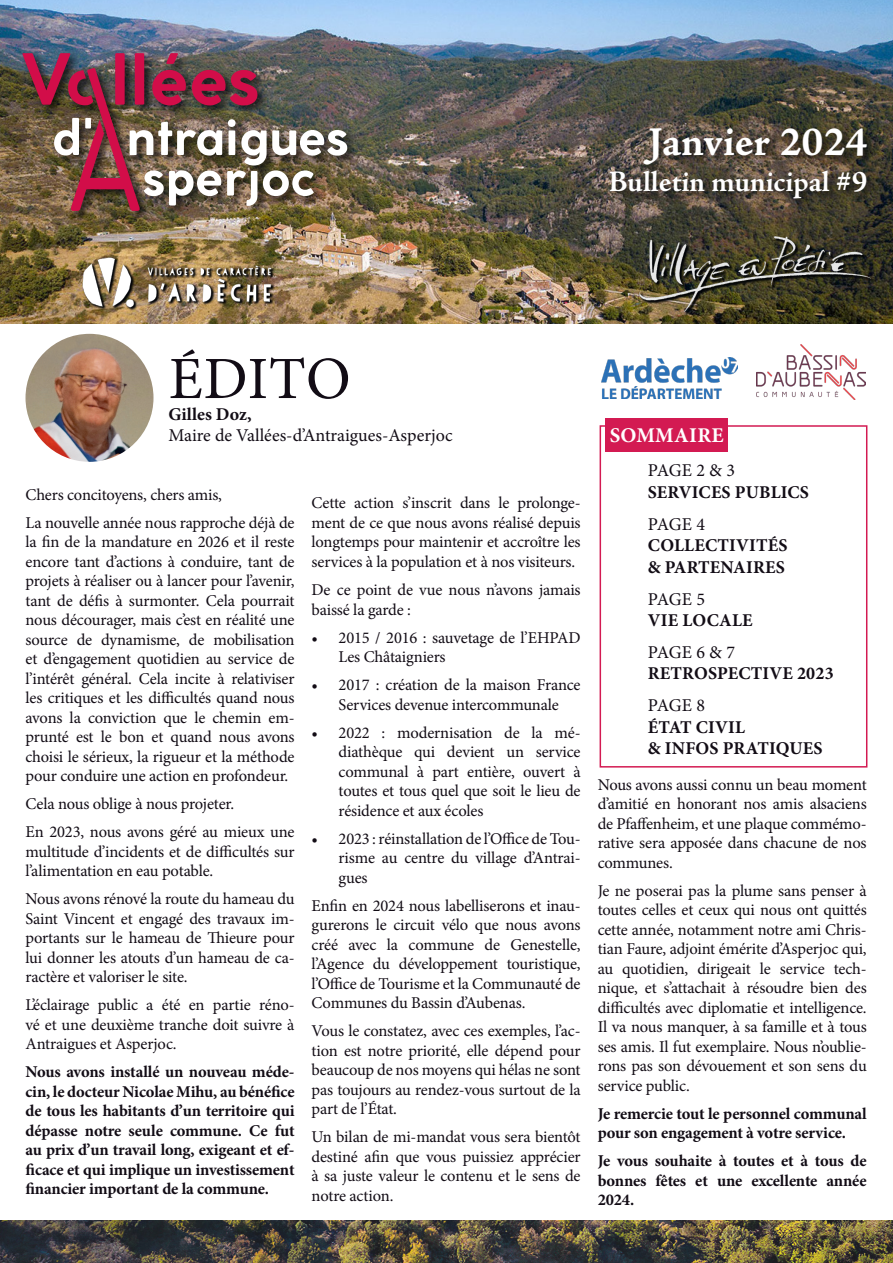
<style>
.page{position:relative;width:893px;height:1263px;background:#fff}
.page>*{position:absolute;margin:0;border:0;box-sizing:border-box;transform-origin:0 0}
.t1{font:60px "Minion Pro";letter-spacing:.005em;color:#120c15}
.t2{font:40.5px "Adobe Jenson Pro Bold Capt";letter-spacing:-.005em;color:#fff}
.t3{font:700 30px "Adobe Jenson Pro";letter-spacing:-.005em;color:#fff}
.Titre{font:700 21px "Minion Pro";letter-spacing:.01em;color:#fff}
.t4{font:700 18px/21.6px "Minion Pro";letter-spacing:.01em;color:#120c15}
.t5{font:18px "Minion Pro";color:#120c15}
.t6{font:16.5px/19.5px "Minion Pro";letter-spacing:-.01em;color:#120c15;text-align:justify}
.t7{font:700 16.5px/19.5px "Minion Pro";letter-spacing:-.01em;color:#120c15;text-align:justify}
</style>
<div class="page">
<img style="left:0;top:0;width:893px;height:323px">
<div style="left:21px;top:51px;width:339px;height:172px;background:#000206;opacity:.75"></div>
<img style="left:22px;top:53px;width:325px;height:158px">
<div style="left:608px;top:125px;width:270px;height:85px;background:#000206;opacity:.75"></div>
<img style="left:0;top:1220px;width:893px;height:43px">
<img style="left:26px;top:334px;width:127px;height:128px;border-radius:64px">
<div style="left:605px;top:418px;width:123px;height:34px;background:#d31a52"></div>
<div style="left:600px;top:425px;width:267px;height:342px;border:2px solid #d31a52"></div>
<svg style="left:82px;top:308px;width:193px;height:3px"></svg>
<img style="left:80px;top:249px;width:210px;height:59px">
<img style="left:636px;top:233px;width:236px;height:83px">
<img style="left:756px;top:345px;width:110px;height:55px">
<img style="left:601px;top:358px;width:136px;height:40px">
<p class="t2" style="left:648px;top:117px;width:221px">Janvier 2024</p>
<p class="t3" style="left:609px;top:164px;width:260px">Bulletin municipal #9</p>
<p class="t1" style="left:169px;top:339px;width:183px">ÉDITO</p>
<p class="t5" style="left:169px;top:423px;width:286px">Maire de Vallées-d’Antraigues-Asperjoc</p>
<p class="Titre" style="left:610px;top:420px;width:115px">SOMMAIRE</p>
<p class="t5" style="left:648px;top:459px;width:89px">PAGE 2 &amp; 3</p>
<p class="t4" style="left:648px;top:481px;width:163px">SERVICES PUBLICS</p>
<p class="t5" style="left:648px;top:512px;width:59px">PAGE 4</p>
<p class="t4" style="left:648px;top:534px;width:141px">COLLECTIVITÉS &amp; PARTENAIRES</p>
<p class="t5" style="left:648px;top:587px;width:59px">PAGE 5</p>
<p class="t4" style="left:648px;top:609px;width:106px">VIE LOCALE</p>
<p class="t5" style="left:648px;top:640px;width:89px">PAGE 6 &amp; 7</p>
<p class="t4" style="left:648px;top:662px;width:187px">RETROSPECTIVE 2023</p>
<p class="t5" style="left:648px;top:694px;width:59px">PAGE 8</p>
<p class="t4" style="left:648px;top:716px;width:176px">ÉTAT CIVIL<br>&amp; INFOS PRATIQUES</p>
<p class="t4" style="left:169px;top:403px;width:85px">Gilles Doz,</p>
<p class="t6" style="left:26px;top:485px;width:198px">Chers concitoyens, chers amis,</p>
<p class="t6" style="left:26px;top:513px;width:271px">La nouvelle année nous rapproche déjà de la fin de la mandature en 2026 et il reste encore tant d’actions à conduire, tant de projets à réaliser ou à lancer pour l’avenir, tant de défis à surmonter. Cela pourrait nous décourager, mais c’est en réalité une source de dynamisme, de mobilisation et d’engagement quotidien au service de l’intérêt général. Cela incite à relativiser les critiques et les difficultés quand nous avons la conviction que le chemin em&shy;prunté est le bon et quand nous avons choisi le sérieux, la rigueur et la méthode pour conduire une action en profondeur.</p>
<p class="t6" style="left:26px;top:794px;width:210px">Cela nous oblige à nous projeter.</p>
<p class="t6" style="left:26px;top:822px;width:271px">En 2023, nous avons géré au mieux une multitude d’incidents et de difficultés sur l’alimentation en eau potable.</p>
<p class="t6" style="left:26px;top:889px;width:271px">Nous avons rénové la route du hameau du Saint Vincent et engagé des travaux im&shy;portants sur le hameau de Thieure pour lui donner les atouts d’un hameau de ca&shy;ractère et valoriser le site.</p>
<p class="t6" style="left:26px;top:995px;width:271px">L’éclairage public a été en partie réno&shy;vé et une deuxième tranche doit suivre à Antraigues et Asperjoc.</p>
<p class="t7" style="left:26px;top:1062px;width:271px">Nous avons installé un nouveau méde&shy;cin, le docteur Nicolae Mihu, au bénéfice de tous les habitants d’un territoire qui dépasse notre seule commune. Ce fut au prix d’un travail long, exigeant et ef&shy;ficace et qui implique un investissement financier important de la commune.</p>
<p class="t6" style="left:312px;top:493px;width:271px">Cette action s’inscrit dans le prolonge&shy;ment de ce que nous avons réalisé depuis longtemps pour maintenir et accroître les services à la population et à nos visiteurs.</p>
<p class="t6" style="left:312px;top:580px;width:271px">De ce point de vue nous n’avons jamais baissé la garde :</p>
<p class="t6" style="left:339px;top:627px;width:244px;text-indent:-27px">• 2015 / 2016 : sauvetage de l’EHPAD<br>Les Châtaigniers</p>
<p class="t6" style="left:312px;top:675px;width:271px;text-align:center">• 2017 : création de la maison France<br>Services devenue intercommunale</p>
<p class="t6" style="left:339px;top:723px;width:244px;text-indent:-27px">• 2022 : modernisation de la mé&shy;diathèque qui devient un service communal à part entière, ouvert à toutes et tous quel que soit le lieu de résidence et aux écoles</p>
<p class="t6" style="left:339px;top:829px;width:244px;text-indent:-27px">• 2023 : réinstallation de l’Office de Tou&shy;risme au centre du village d’Antrai&shy;gues</p>
<p class="t6" style="left:312px;top:896px;width:271px">Enfin en 2024 nous labelliserons et inau&shy;gurerons le circuit vélo que nous avons créé avec la commune de Genestelle, l’Agence du développement touristique, l’Office de Tourisme et la Communauté de Communes du Bassin d’Aubenas.</p>
<p class="t6" style="left:312px;top:1021px;width:271px">Vous le constatez, avec ces exemples, l’ac&shy;tion est notre priorité, elle dépend pour beaucoup de nos moyens qui hélas ne sont pas toujours au rendez-vous surtout de la part de l’État.</p>
<p class="t6" style="left:312px;top:1127px;width:271px">Un bilan de mi-mandat vous sera bientôt destiné afin que vous puissiez apprécier à sa juste valeur le contenu et le sens de notre action.</p>
<p class="t6" style="left:598px;top:774px;width:271px">Nous avons aussi connu un beau moment d’amitié en honorant nos amis alsaciens de Pfaffenheim, et une plaque commémo&shy;rative sera apposée dans chacune de nos communes.</p>
<p class="t6" style="left:598px;top:880px;width:271px">Je ne poserai pas la plume sans penser à toutes celles et ceux qui nous ont quittés cette année, notamment notre ami Chris&shy;tian Faure, adjoint émérite d’Asperjoc qui, au quotidien, dirigeait le service tech&shy;nique, et s’attachait à résoudre bien des difficultés avec diplomatie et intelligence.<br>Il va nous manquer, à sa famille et à tous ses amis. Il fut exemplaire. Nous n’oublie&shy;rons pas son dévouement et son sens du service public.</p>
<p class="t7" style="left:598px;top:1103px;width:271px">Je remercie tout le personnel communal pour son engagement à votre service.</p>
<p class="t7" style="left:598px;top:1151px;width:271px">Je vous souhaite à toutes et à tous de bonnes fêtes et une excellente année 2024.</p>
</div>
